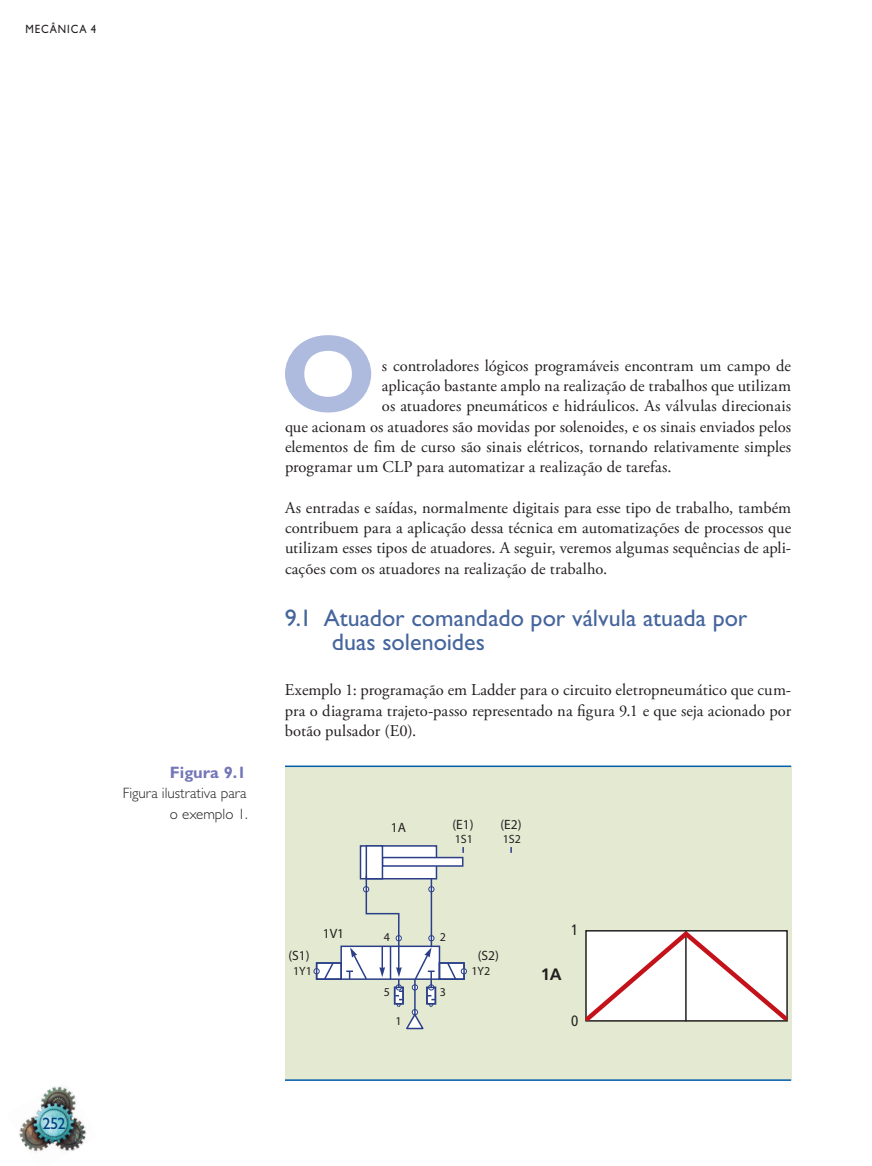
<style>
.page{position:relative;width:872px;height:1166px;background:#fff}
.page>*{position:absolute;margin:0;border:0;box-sizing:border-box;transform-origin:0 0}
.t1{font:700 110.4px "Gill Sans Std";color:#aebade}
.t2{font:24px/24px "Gill Sans Std";color:#45659d}
.t3{font:16.5px/20.2px "Adobe Garamond Pro";letter-spacing:.005em;color:#231f20;text-align:justify}
.t4{font:700 16.5px "Gill Sans Std";color:#7376b8}
.t5{font:16.5px "Gill Sans Std";color:#014081}
.t6{font:700 16.5px "Frutiger";color:#231f20}
.t7{font:300 15px/20.2px "Gill Sans Std";color:#231f20;text-align:right}
.t8{font:condensed 15px "Frutiger";color:#231f20}
.t9{font:700 13.5px "Frutiger";color:#231f20}
.t10{font:condensed 12px "Frutiger";color:#231f20}
.t11{font:12px "Gill Sans Std";letter-spacing:.085em;color:#231f20;scale:.9 1}
</style>
<div class="page">
<img style="left:19px;top:1086px;width:68px;height:66px">
<div style="left:285px;top:766px;width:506px;height:313px;background:#e4ead1"></div>
<hr style="left:285px;top:765px;width:506px;height:1px;background:#015aaa">
<hr style="left:285px;top:1079px;width:506px;height:1px;background:#015aaa">
<div style="left:341px;top:946px;width:98px;height:32px;background:#fff"></div>
<div style="left:340px;top:945px;width:100px;height:34px;border:2px solid #2a3f88"></div>
<div style="left:382px;top:857px;width:81px;height:8px;background:#fff"></div>
<div style="left:382px;top:856px;width:81px;height:10px;border:2px solid #2a3f88"></div>
<div style="left:316px;top:962px;width:25px;height:16px;background:#fff"></div>
<div style="left:439px;top:962px;width:25px;height:16px;background:#fff"></div>
<svg style="left:346px;top:845px;width:92px;height:183px"></svg>
<svg style="left:313px;top:962px;width:22px;height:18px"></svg>
<svg style="left:446px;top:964px;width:21px;height:16px"></svg>
<div style="left:316px;top:961px;width:26px;height:18px;border:2px solid #2a3f88"></div>
<div style="left:439px;top:961px;width:26px;height:18px;border:2px solid #2a3f88"></div>
<div style="left:426px;top:986px;width:10px;height:18px;border:2px solid #2a3f88"></div>
<svg style="left:585px;top:930px;width:203px;height:92px;background:#efe3e4"></svg>
<p class="t11" style="left:26px;top:22px;width:80px">mecânica 4</p>
<p class="t5" style="left:42px;top:1113px;width:25px">252</p>
<p class="t4" style="left:170px;top:762px;width:78px">Figura 9.1</p>
<p class="t7" style="left:123px;top:783px;width:127px">Figura ilustrativa para o exemplo 1.</p>
<h1 class="t1" style="left:280px;top:309px;width:98px">O</h1>
<p class="t3" style="left:382px;top:356px;width:411px">s controladores lógicos programáveis encontram um campo de</p>
<p class="t3" style="left:382px;top:376px;width:411px">aplicação bastante amplo na realização de trabalhos que utilizam</p>
<p class="t3" style="left:382px;top:396px;width:411px">os atuadores pneumáticos e hidráulicos. As válvulas direcionais</p>
<p class="t3" style="left:285px;top:417px;width:507px">que acionam os atuadores são movidas por solenoides, e os sinais enviados pelos</p>
<p class="t3" style="left:285px;top:437px;width:507px">elementos de fim de curso são sinais elétricos, tornando relativamente simples</p>
<p class="t3" style="left:285px;top:457px;width:388px">programar um CLP para automatizar a realização de tarefas.</p>
<p class="t3" style="left:285px;top:498px;width:508px">As entradas e saídas, normalmente digitais para esse tipo de trabalho, também contribuem para a aplicação dessa técnica em automatizações de processos que utilizam esses tipos de atuadores. A seguir, veremos algumas sequências de apli&shy;cações com os atuadores na realização de trabalho.</p>
<h2 class="t2" style="left:332px;top:606px;width:417px;text-indent:-47px">9.1 Atuador comandado por válvula atuada por duas solenoides</h2>
<p class="t3" style="left:285px;top:680px;width:508px">Exemplo 1: programação em Ladder para o circuito eletropneumático que cum&shy;pra o diagrama trajeto-passo representado na figura 9.1 e que seja acionado por botão pulsador (E0).</p>
<p class="t9" style="left:391px;top:818px;width:17px">1A</p>
<p class="t9" style="left:452px;top:815px;width:23px">(E1)</p>
<p class="t10" style="left:455px;top:831px;width:20px">1S1</p>
<p class="t9" style="left:500px;top:815px;width:23px">(E2)</p>
<p class="t10" style="left:503px;top:831px;width:20px">1S2</p>
<p class="t9" style="left:323px;top:924px;width:23px">1V1</p>
<p class="t10" style="left:384px;top:929px;width:8px">4</p>
<p class="t10" style="left:440px;top:929px;width:8px">2</p>
<p class="t9" style="left:288px;top:946px;width:23px">(S1)</p>
<p class="t9" style="left:478px;top:946px;width:23px">(S2)</p>
<p class="t10" style="left:293px;top:963px;width:20px">1Y1</p>
<p class="t10" style="left:471px;top:963px;width:20px">1Y2</p>
<p class="t10" style="left:384px;top:984px;width:8px">5</p>
<p class="t10" style="left:395px;top:1013px;width:8px">1</p>
<p class="t10" style="left:440px;top:984px;width:8px">3</p>
<p class="t8" style="left:571px;top:921px;width:9px">1</p>
<p class="t6" style="left:541px;top:964px;width:23px">1A</p>
<p class="t8" style="left:571px;top:1011px;width:9px">0</p>
</div>
